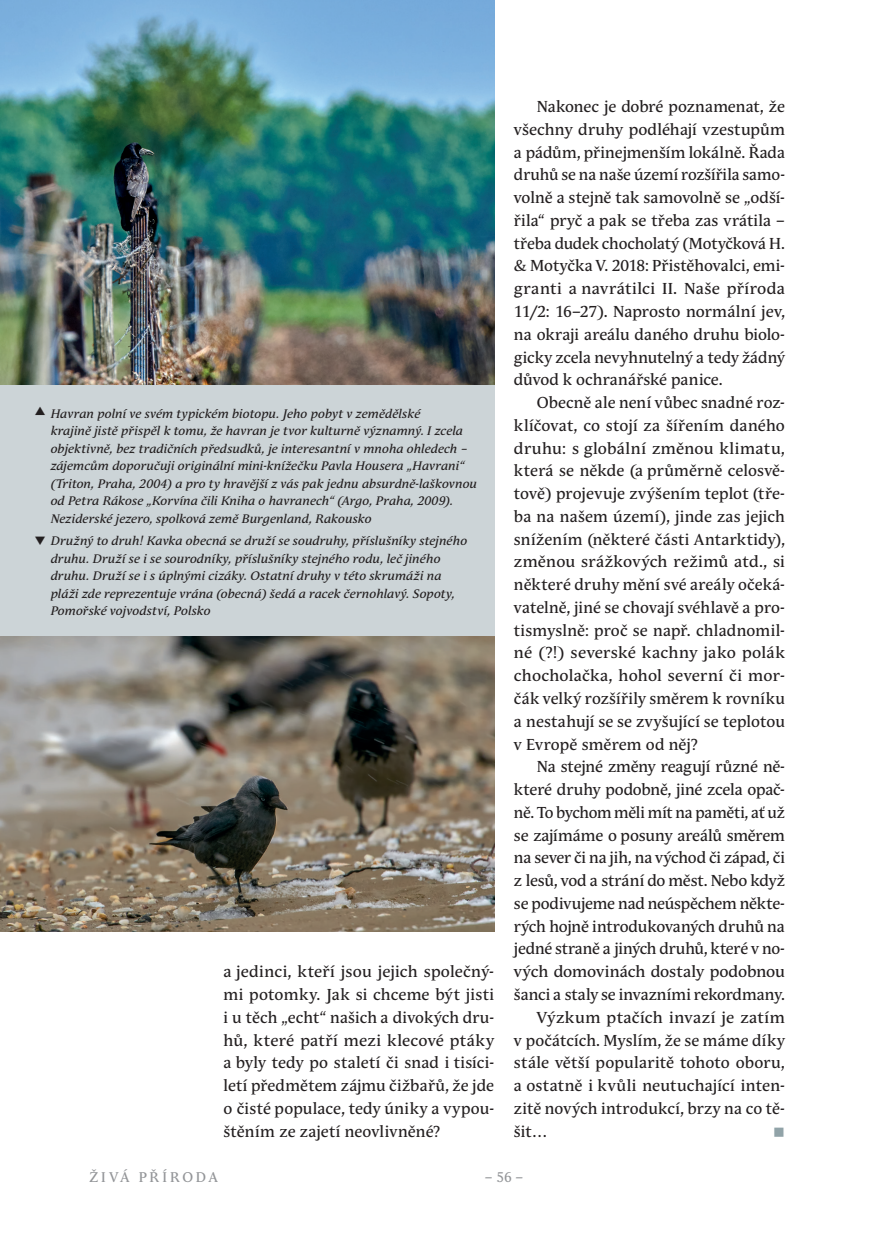
<style>
.page{position:relative;width:874px;height:1241px;background:#fff}
.page>*{position:absolute;margin:0;border:0;box-sizing:border-box;transform-origin:0 0}
.text{font:15.75px/22.8px "Andulka Text Pro";letter-spacing:.005em;color:#231f20;text-align:justify}
.text-2{font:15.75px "Wingdings";color:#91a3a8}
.téma{font:14px "Andulka Text Pro";letter-spacing:.195em;color:#939598}
.popiska{font:italic 12.25px/17.5px "Andulka Text Pro";letter-spacing:.01em;color:#231f20}
</style>
<div class="page">
<img style="left:0;top:0;width:494px;height:385px">
<img style="left:0;top:635px;width:494px;height:296px">
<div style="left:0;top:385px;width:494px;height:250px;background:#ccd4d7"></div>
<p class="popiska" style="left:51px;top:405px;width:427px">Havran polní ve svém typickém biotopu. Jeho pobyt v zemědělské<br>krajině jistě přispěl k tomu, že havran je tvor kulturně významný. I zcela objektivně, bez tradičních předsudků, je interesantní v mnoha ohledech – zájemcům doporučuji originální mini-knížečku Pavla Housera „Havrani“ (Triton, Praha, 2004) a pro ty hravější z vás pak jednu absurdně-laškovnou od Petra Rákose „Korvína čili Kniha o havranech“ (Argo, Praha, 2009).<br>Neziderské jezero, spolková země Burgenland, Rakousko</p>
<p class="popiska" style="left:51px;top:532px;width:418px">Družný to druh! Kavka obecná se druží se soudruhy, příslušníky stejného druhu. Druží se i se sourodníky, příslušníky stejného rodu, leč jiného druhu. Druží se i s úplnými cizáky. Ostatní druhy v této skrumáži na pláži zde reprezentuje vrána (obecná) šedá a racek černohlavý. Sopoty, Pomořské vojvodství, Polsko</p>
<p class="text" style="left:223px;top:960px;width:272px">a jedinci, kteří jsou jejich společný&shy;mi potomky. Jak si chceme být jisti i u těch „echt“ našich a divokých dru&shy;hů, které patří mezi klecové ptáky a byly tedy po staletí či snad i tisíci&shy;letí předmětem zájmu čižbařů, že jde o čisté populace, tedy úniky a vypou&shy;štěním ze zajetí neovlivněné?</p>
<p class="text" style="left:513px;top:95px;width:272px;text-indent:23px">Nakonec je dobré poznamenat, že všechny druhy podléhají vzestupům a pádům, přinejmenším lokálně. Řada druhů se na naše území rozšířila samo&shy;volně a stejně tak samovolně se „odší&shy;řila“ pryč a pak se třeba zas vrátila – třeba dudek chocholatý (Motyčková H. &amp; Motyčka V. 2018: Přistěhovalci, emi&shy;granti a navrátilci II. Naše příroda 11/2: 16–27). Naprosto normální jev, na okraji areálu daného druhu biolo&shy;gicky zcela nevyhnutelný a tedy žádný důvod k ochranářské panice.</p>
<p class="text" style="left:513px;top:391px;width:272px;text-indent:23px">Obecně ale není vůbec snadné roz&shy;klíčovat, co stojí za šířením daného druhu: s globální změnou klimatu, která se někde (a průměrně celosvě&shy;tově) projevuje zvýšením teplot (tře&shy;ba na našem území), jinde zas jejich snížením (některé části Antarktidy), změnou srážkových režimů atd., si některé druhy mění své areály očeká&shy;vatelně, jiné se chovají svéhlavě a pro&shy;tismyslně: proč se např. chladnomil&shy;né (?!) severské kachny jako polák chocholačka, hohol severní či mor&shy;čák velký rozšířily směrem k rovníku a nestahují se se zvyšující se teplotou v Evropě směrem od něj?</p>
<p class="text" style="left:513px;top:755px;width:272px;text-indent:23px">Na stejné změny reagují různé ně&shy;které druhy podobně, jiné zcela opač&shy;ně. To bychom měli mít na paměti, ať už se zajímáme o posuny areálů směrem na sever či na jih, na východ či západ, či z lesů, vod a strání do měst. Nebo když se podivujeme nad neúspěchem někte&shy;rých hojně introdukovaných druhů na jedné straně a jiných druhů, které v no&shy;vých domovinách dostaly podobnou šanci a staly se invazními rekordmany.</p>
<p class="text" style="left:513px;top:1005px;width:272px;text-indent:23px">Výzkum ptačích invazí je zatím v počátcích. Myslím, že se máme díky stále větší popularitě tohoto oboru, a ostatně i kvůli neutuchající inten&shy;zitě nových introdukcí, brzy na co tě&shy;šit…</p>
<p class="text-2" style="left:772px;top:1123px;width:13px">■</p>
<p class="téma" style="left:89px;top:1168px;width:130px">ŽIVÁ PŘÍRODA</p>
<p class="téma" style="left:484px;top:1168px;width:40px">– 56 –</p>
</div>
